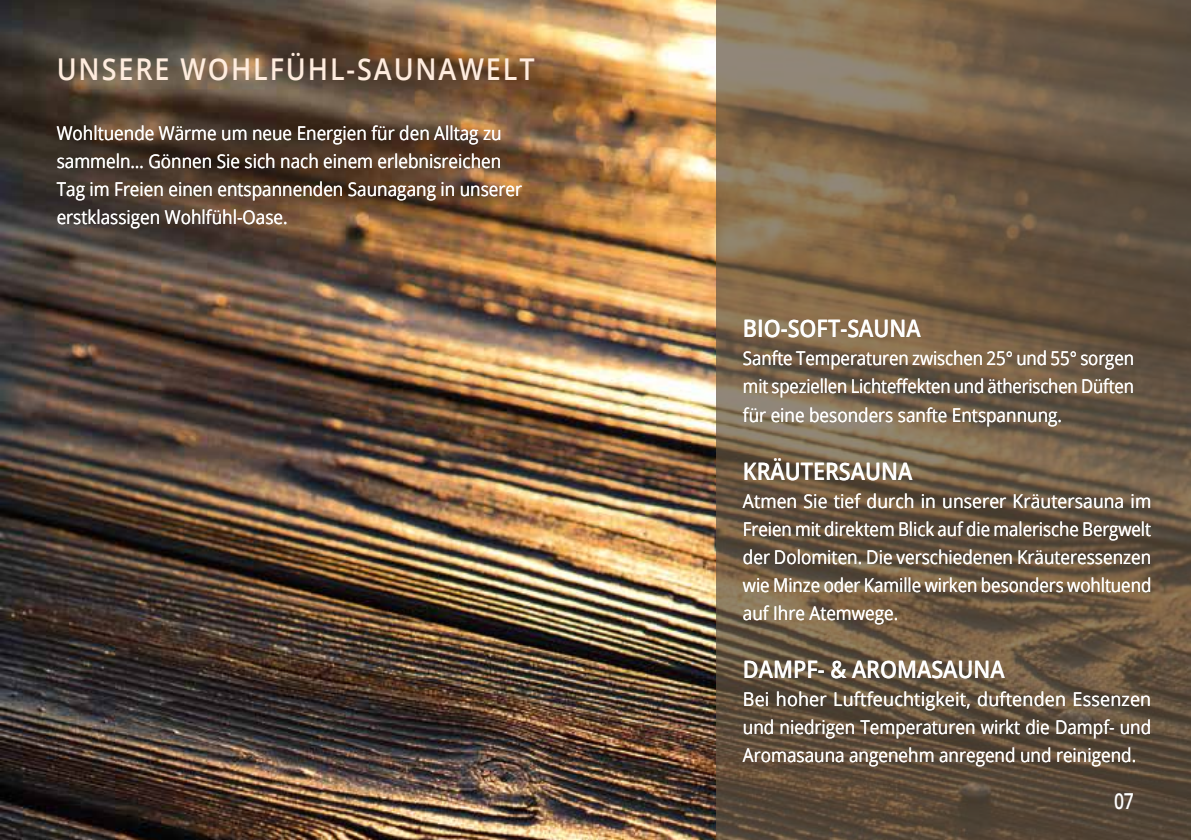
<style>
.page{position:relative;width:1191px;height:840px;background:#fff}
.page>*{position:absolute;margin:0;border:0;box-sizing:border-box;transform-origin:0 0}
.t1{font:600 30px "Open Sans";letter-spacing:.07em;color:#ffecde;scale:.9 1}
.t2{font:600 24px "Open Sans";color:#fff;scale:.9 1}
.t3{font:600 22px "Open Sans";color:#fff;scale:.8 1}
.t4{font:19px/28px "Open Sans";color:#fff;text-align:justify;scale:.92 1}
.t5{font:19px/28px "Open Sans";color:#fff;scale:.9 1}
.t6{font:19px/28px "Open Sans";color:#fff;text-align:justify;scale:.94 1}
.t7{font:19px/28px "Open Sans";color:#fff;text-align:justify;scale:.89 1}
</style>
<div class="page">
<img style="left:0;top:0;width:716px;height:839px">
<svg style="left:716px;top:0;width:475px;height:839px;background:#6c5a44"></svg>
<h1 class="t1" style="left:57px;top:49px;width:532px">UNSERE WOHLFÜHL-SAUNAWELT</h1>
<p class="t5" style="left:57px;top:118px;width:518px">Wohltuende Wärme um neue Energien für den Alltag zu sammeln… Gönnen Sie sich nach einem erlebnisreichen Tag im Freien einen entspannenden Saunagang in unserer erstklassigen Wohlfühl-Oase.</p>
<p class="t2" style="left:743px;top:312px;width:199px">BIO-SOFT-SAUNA</p>
<p class="t7" style="left:743px;top:344px;width:441px">Sanfte Temperaturen zwischen 25° und 55° sorgen mit speziellen Lichteffekten und ätherischen Düften für eine besonders sanfte Entspannung.</p>
<p class="t2" style="left:743px;top:454px;width:190px">KRÄUTERSAUNA</p>
<p class="t4" style="left:743px;top:486px;width:445px">Atmen Sie tief durch in unserer Kräutersauna im Freien mit direktem Blick auf die malerische Bergwelt der Dolomiten. Die verschiedenen Kräuteressenzen wie Minze oder Kamille wirken besonders wohltuend auf Ihre Atemwege.</p>
<p class="t2" style="left:743px;top:652px;width:292px">DAMPF- &amp; AROMASAUNA</p>
<p class="t6" style="left:743px;top:684px;width:436px">Bei hoher Luftfeuchtigkeit, duftenden Essenzen und niedrigen Temperaturen wirkt die Dampf- und Aromasauna angenehm anregend und reinigend.</p>
<p class="t3" style="left:1114px;top:785px;width:26px">07</p>
</div>
